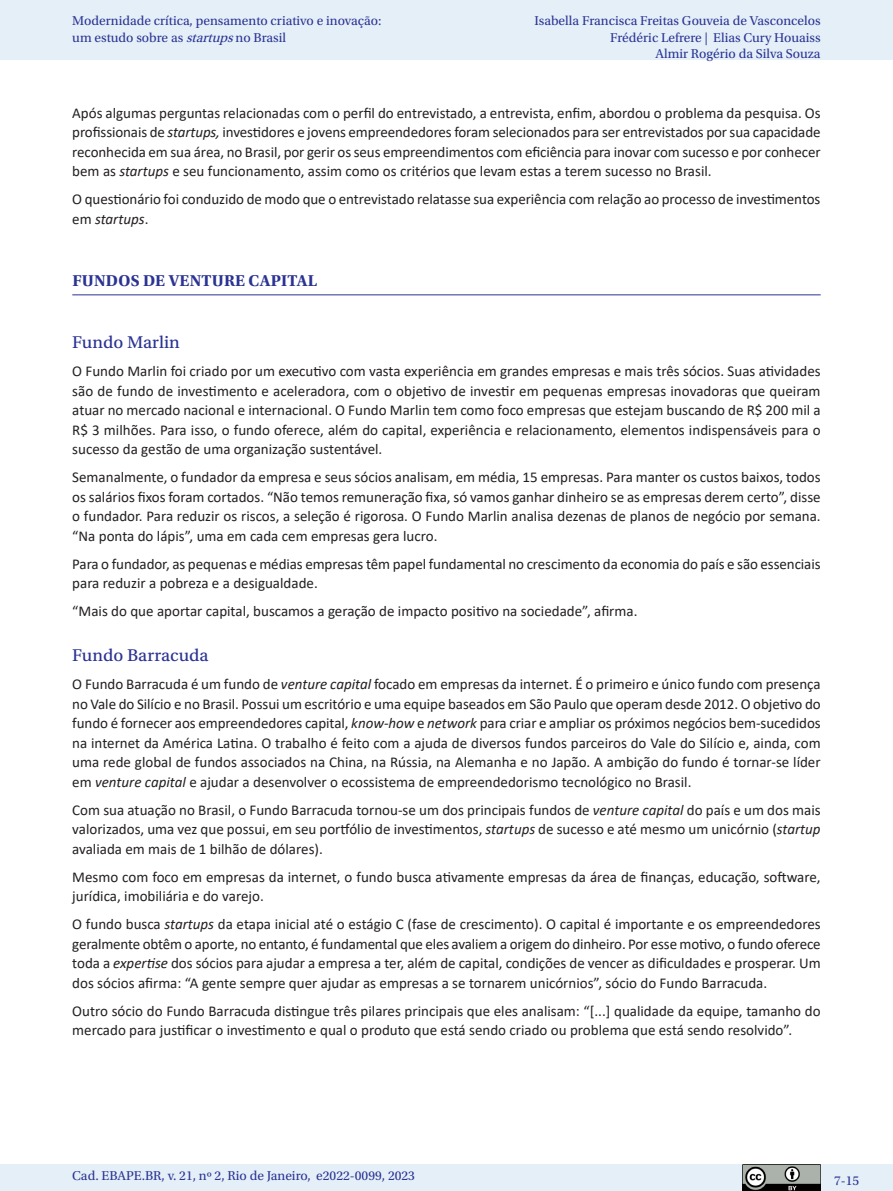
<style>
.page{position:relative;width:893px;height:1191px;background:#fff}
.page>*{position:absolute;margin:0;border:0;box-sizing:border-box;transform-origin:0 0}
._07_2_sub2{font:18px "Utopia Std Capt";color:#2b3393}
._07_1_sub_1{font:700 16.5px "Utopia Std";letter-spacing:.01em;color:#2b3393}
._06_0_texto{font:15px/19.5px "Calibri";color:#231f20;text-align:justify}
.t1{font:13.5px/16.5px "Utopia Std";color:#2b3393}
.s1{font-style:italic}
</style>
<div class="page">
<div style="left:0;top:0;width:893px;height:60px;background:#e4eff8"></div>
<div style="left:0;top:1164px;width:893px;height:27px;background:#e4eff8"></div>
<img style="left:743px;top:1164px;width:78px;height:27px">
<hr style="left:72px;top:294px;width:749px;height:1px;background:#2b3393">
<p class="t1" style="left:72px;top:13px;width:311px">Modernidade crítica, pensamento criativo e inovação: um estudo sobre as <span class="s1">startups</span>no Brasil</p>
<p class="t1" style="left:535px;top:13px;width:288px;text-align:right">Isabella Francisca Freitas Gouveia de Vasconcelos<br>Frédéric Lefrere | Elias Cury Houaiss<br>Almir Rogério da Silva Souza</p>
<p class="_06_0_texto" style="left:72px;top:102px;width:750px">Após algumas perguntas relacionadas com o perfil do entrevistado, a entrevista, enfim, abordou o problema da pesquisa. Os profissionais de <span class="s1">startups,</span> investidores e jovens empreendedores foram selecionados para ser entrevistados por sua capacidade reconhecida em sua área, no Brasil, por gerir os seus empreendimentos com eficiência para inovar com sucesso e por conhecer bem as <span class="s1">startups</span> e seu funcionamento, assim como os critérios que levam estas a terem sucesso no Brasil.</p>
<p class="_06_0_texto" style="left:72px;top:189px;width:750px">O questionário foi conduzido de modo que o entrevistado relatasse sua experiência com relação ao processo de investimentos em <span class="s1">startups</span>.</p>
<p class="_07_1_sub_1" style="left:72px;top:271px;width:246px">FUNDOS DE VENTURE CAPITAL</p>
<p class="_07_2_sub2" style="left:72px;top:332px;width:109px">Fundo Marlin</p>
<p class="_06_0_texto" style="left:72px;top:361px;width:750px">O Fundo Marlin foi criado por um executivo com vasta experiência em grandes empresas e mais três sócios. Suas atividades são de fundo de investimento e aceleradora, com o objetivo de investir em pequenas empresas inovadoras que queiram atuar no mercado nacional e internacional. O Fundo Marlin tem como foco empresas que estejam buscando de R$ 200 mil a R$ 3 milhões. Para isso, o fundo oferece, além do capital, experiência e relacionamento, elementos indispensáveis para o sucesso da gestão de uma organização sustentável.</p>
<p class="_06_0_texto" style="left:72px;top:467px;width:750px">Semanalmente, o fundador da empresa e seus sócios analisam, em média, 15 empresas. Para manter os custos baixos, todos os salários fixos foram cortados. “Não temos remuneração fixa, só vamos ganhar dinheiro se as empresas derem certo”, disse o fundador. Para reduzir os riscos, a seleção é rigorosa. O Fundo Marlin analisa dezenas de planos de negócio por semana. “Na ponta do lápis”, uma em cada cem empresas gera lucro.</p>
<p class="_06_0_texto" style="left:72px;top:553px;width:750px">Para o fundador, as pequenas e médias empresas têm papel fundamental no crescimento da economia do país e são essenciais para reduzir a pobreza e a desigualdade.</p>
<p class="_06_0_texto" style="left:72px;top:601px;width:567px">“Mais do que aportar capital, buscamos a geração de impacto positivo na sociedade”, afirma.</p>
<p class="_07_2_sub2" style="left:72px;top:645px;width:138px">Fundo Barracuda</p>
<p class="_06_0_texto" style="left:72px;top:674px;width:750px">O Fundo Barracuda é um fundo de <span class="s1">venture capital</span> focado em empresas da internet. É o primeiro e único fundo com presença no Vale do Silício e no Brasil. Possui um escritório e uma equipe baseados em São Paulo que operam desde 2012. O objetivo do fundo é fornecer aos empreendedores capital, <span class="s1">know-how</span> e <span class="s1">network</span> para criar e ampliar os próximos negócios bem-sucedidos na internet da América Latina. O trabalho é feito com a ajuda de diversos fundos parceiros do Vale do Silício e, ainda, com uma rede global de fundos associados na China, na Rússia, na Alemanha e no Japão. A ambição do fundo é tornar-se líder em <span class="s1">venture capital</span> e ajudar a desenvolver o ecossistema de empreendedorismo tecnológico no Brasil.</p>
<p class="_06_0_texto" style="left:72px;top:799px;width:750px">Com sua atuação no Brasil, o Fundo Barracuda tornou-se um dos principais fundos de <span class="s1">venture capital</span> do país e um dos mais valorizados, uma vez que possui, em seu portfólio de investimentos, <span class="s1">startups</span> de sucesso e até mesmo um unicórnio (<span class="s1">startup </span>avaliada em mais de 1 bilhão de dólares).</p>
<p class="_06_0_texto" style="left:72px;top:866px;width:750px">Mesmo com foco em empresas da internet, o fundo busca ativamente empresas da área de finanças, educação, software, jurídica, imobiliária e do varejo.</p>
<p class="_06_0_texto" style="left:72px;top:914px;width:750px">O fundo busca <span class="s1">startups</span> da etapa inicial até o estágio C (fase de crescimento). O capital é importante e os empreendedores geralmente obtêm o aporte, no entanto, é fundamental que eles avaliem a origem do dinheiro. Por esse motivo, o fundo oferece toda a <span class="s1">expertise</span> dos sócios para ajudar a empresa a ter, além de capital, condições de vencer as dificuldades e prosperar. Um dos sócios afirma: “A gente sempre quer ajudar as empresas a se tornarem unicórnios”, sócio do Fundo Barracuda.</p>
<p class="_06_0_texto" style="left:72px;top:1000px;width:750px">Outro sócio do Fundo Barracuda distingue três pilares principais que eles analisam: “[...] qualidade da equipe, tamanho do mercado para justificar o investimento e qual o produto que está sendo criado ou problema que está sendo resolvido”.</p>
<p class="t1" style="left:72px;top:1167px;width:344px">Cad. EBAPE.BR, v. 21, nº 2, Rio de Janeiro, e2022-0099, 2023</p>
<p class="t1" style="left:834px;top:1172px;width:27px">7-15</p>
</div>
